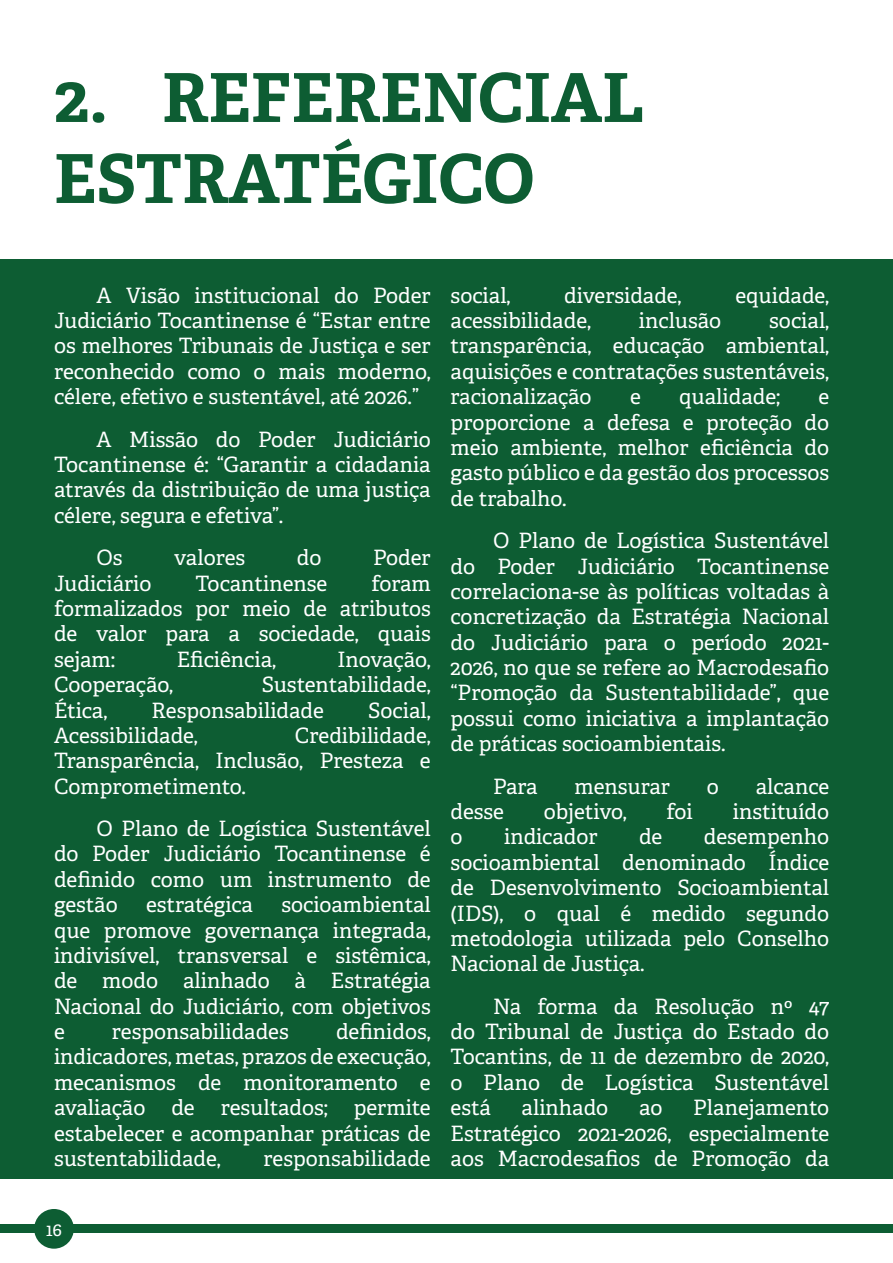
<style>
.page{position:relative;width:893px;height:1263px;background:#fff}
.page>*{position:absolute;margin:0;border:0;box-sizing:border-box;transform-origin:0 0}
.t1{font:700 67.5px/81px "Adelle";color:#0d5d33}
.GENERAL_TEXT{font:21.15px/25.3px "Adelle";color:#fff;text-align:justify}
.t2{font:18px "Adelle";color:#fff}
</style>
<div class="page">
<hr style="left:892px;top:0;width:1px;height:1178px;background:#0d5d33">
<div style="left:0;top:259px;width:893px;height:919px;background:#0d5d33"></div>
<div style="left:0;top:1224px;width:893px;height:9px;background:#0d5d33"></div>
<div style="left:34px;top:1209px;width:40px;height:40px;background:#0d5d33;border-radius:50%"></div>
<p class="t1" style="left:54px;top:58px;width:592px">2. REFERENCIAL<br>ESTRATÉGICO</p>
<p class="GENERAL_TEXT" style="left:54px;top:283px;width:378px;text-indent:43px">A Visão institucional do Poder Judiciário Tocantinense é “Estar entre os melhores Tribunais de Justiça e ser reconhecido como o mais moderno, célere, efetivo e sustentável, até 2026.”</p>
<p class="GENERAL_TEXT" style="left:54px;top:427px;width:378px;text-indent:43px">A Missão do Poder Judiciário Tocantinense é: “Garantir a cidadania através da distribuição de uma justiça célere, segura e efetiva”.</p>
<p class="GENERAL_TEXT" style="left:97px;top:545px;width:28px">Os</p>
<p class="GENERAL_TEXT" style="left:174px;top:545px;width:72px">valores</p>
<p class="GENERAL_TEXT" style="left:297px;top:545px;width:26px">do</p>
<p class="GENERAL_TEXT" style="left:373px;top:545px;width:59px">Poder</p>
<p class="GENERAL_TEXT" style="left:54px;top:571px;width:99px">Judiciário</p>
<p class="GENERAL_TEXT" style="left:195px;top:571px;width:133px">Tocantinense</p>
<p class="GENERAL_TEXT" style="left:54px;top:571px;width:378px;text-indent:317px">foram formalizados por meio de atributos de valor para a sociedade, quais sejam:</p>
<p class="GENERAL_TEXT" style="left:177px;top:647px;width:101px">Eficiência,</p>
<p class="GENERAL_TEXT" style="left:337px;top:647px;width:95px">Inovação,</p>
<p class="GENERAL_TEXT" style="left:54px;top:672px;width:121px">Cooperação,</p>
<p class="GENERAL_TEXT" style="left:262px;top:672px;width:171px">Sustentabilidade,</p>
<p class="GENERAL_TEXT" style="left:54px;top:698px;width:55px">Ética,</p>
<p class="GENERAL_TEXT" style="left:152px;top:698px;width:174px">Responsabilidade</p>
<p class="GENERAL_TEXT" style="left:368px;top:698px;width:64px">Social,</p>
<p class="GENERAL_TEXT" style="left:54px;top:723px;width:145px">Acessibilidade,</p>
<p class="GENERAL_TEXT" style="left:54px;top:723px;width:378px;text-indent:241px">Credibilidade, Transparência, Inclusão, Presteza e Comprometimento.</p>
<p class="GENERAL_TEXT" style="left:54px;top:816px;width:378px;text-indent:43px">O Plano de Logística Sustentável do Poder Judiciário Tocantinense é definido como um instrumento de gestão</p>
<p class="GENERAL_TEXT" style="left:146px;top:892px;width:108px">estratégica</p>
<p class="GENERAL_TEXT" style="left:54px;top:892px;width:378px;text-indent:227px">socioambiental que promove governança integrada, indivisível, transversal e sistêmica, de modo alinhado à Estratégia Nacional do Judiciário, com objetivos e</p>
<p class="GENERAL_TEXT" style="left:54px;top:1019px;width:378px;text-indent:282px">definidos, indicadores, metas, prazos de execução, mecanismos de monitoramento e avaliação de resultados; permite estabelecer e acompanhar práticas de sustentabilidade,</p>
<p class="GENERAL_TEXT" style="left:112px;top:1019px;width:178px">responsabilidades</p>
<p class="GENERAL_TEXT" style="left:264px;top:1146px;width:169px">responsabilidade</p>
<p class="GENERAL_TEXT" style="left:451px;top:283px;width:61px">social,</p>
<p class="GENERAL_TEXT" style="left:564px;top:283px;width:119px">diversidade,</p>
<p class="GENERAL_TEXT" style="left:735px;top:283px;width:95px">equidade,</p>
<p class="GENERAL_TEXT" style="left:451px;top:308px;width:142px">acessibilidade,</p>
<p class="GENERAL_TEXT" style="left:639px;top:308px;width:84px">inclusão</p>
<p class="GENERAL_TEXT" style="left:451px;top:308px;width:380px;text-indent:319px">social, transparência, educação ambiental, aquisições e contratações sustentáveis, racionalização</p>
<p class="GENERAL_TEXT" style="left:630px;top:384px;width:12px">e</p>
<p class="GENERAL_TEXT" style="left:679px;top:384px;width:102px">qualidade;</p>
<p class="GENERAL_TEXT" style="left:451px;top:384px;width:380px;text-indent:368px">e proporcione a defesa e proteção do meio ambiente, melhor eficiência do gasto público e da gestão dos processos de trabalho.</p>
<p class="GENERAL_TEXT" style="left:451px;top:528px;width:380px;text-indent:43px">O Plano de Logística Sustentável do Poder Judiciário Tocantinense correlaciona-se às políticas voltadas à concretização da Estratégia Nacional do Judiciário para o período 2021- 2026, no que se refere ao Macrodesafio “Promoção da Sustentabilidade”, que possui como iniciativa a implantação de práticas socioambientais.</p>
<p class="GENERAL_TEXT" style="left:493px;top:774px;width:46px">Para</p>
<p class="GENERAL_TEXT" style="left:574px;top:774px;width:97px">mensurar</p>
<p class="GENERAL_TEXT" style="left:707px;top:774px;width:14px">o</p>
<p class="GENERAL_TEXT" style="left:756px;top:774px;width:75px">alcance</p>
<p class="GENERAL_TEXT" style="left:451px;top:799px;width:55px">desse</p>
<p class="GENERAL_TEXT" style="left:544px;top:799px;width:84px">objetivo,</p>
<p class="GENERAL_TEXT" style="left:667px;top:799px;width:28px">foi</p>
<p class="GENERAL_TEXT" style="left:733px;top:799px;width:98px">instituído</p>
<p class="GENERAL_TEXT" style="left:451px;top:824px;width:14px">o</p>
<p class="GENERAL_TEXT" style="left:504px;top:824px;width:95px">indicador</p>
<p class="GENERAL_TEXT" style="left:639px;top:824px;width:25px">de</p>
<p class="GENERAL_TEXT" style="left:451px;top:824px;width:380px;text-indent:253px">desempenho socioambiental denominado Índice de Desenvolvimento Socioambiental (IDS), o qual é medido segundo metodologia utilizada pelo Conselho Nacional de Justiça.</p>
<p class="GENERAL_TEXT" style="left:451px;top:994px;width:380px;text-indent:43px">Na forma da Resolução nº 47 do Tribunal de Justiça do Estado do Tocantins, de 11 de dezembro de 2020, o Plano de Logística Sustentável está</p>
<p class="GENERAL_TEXT" style="left:451px;top:1095px;width:380px;text-indent:243px">Planejamento Estratégico 2021-2026, especialmente aos Macrodesafios de Promoção da</p>
<p class="GENERAL_TEXT" style="left:522px;top:1095px;width:88px">alinhado</p>
<p class="GENERAL_TEXT" style="left:639px;top:1095px;width:25px">ao</p>
<p class="t2" style="left:46px;top:1218px;width:17px">16</p>
</div>
